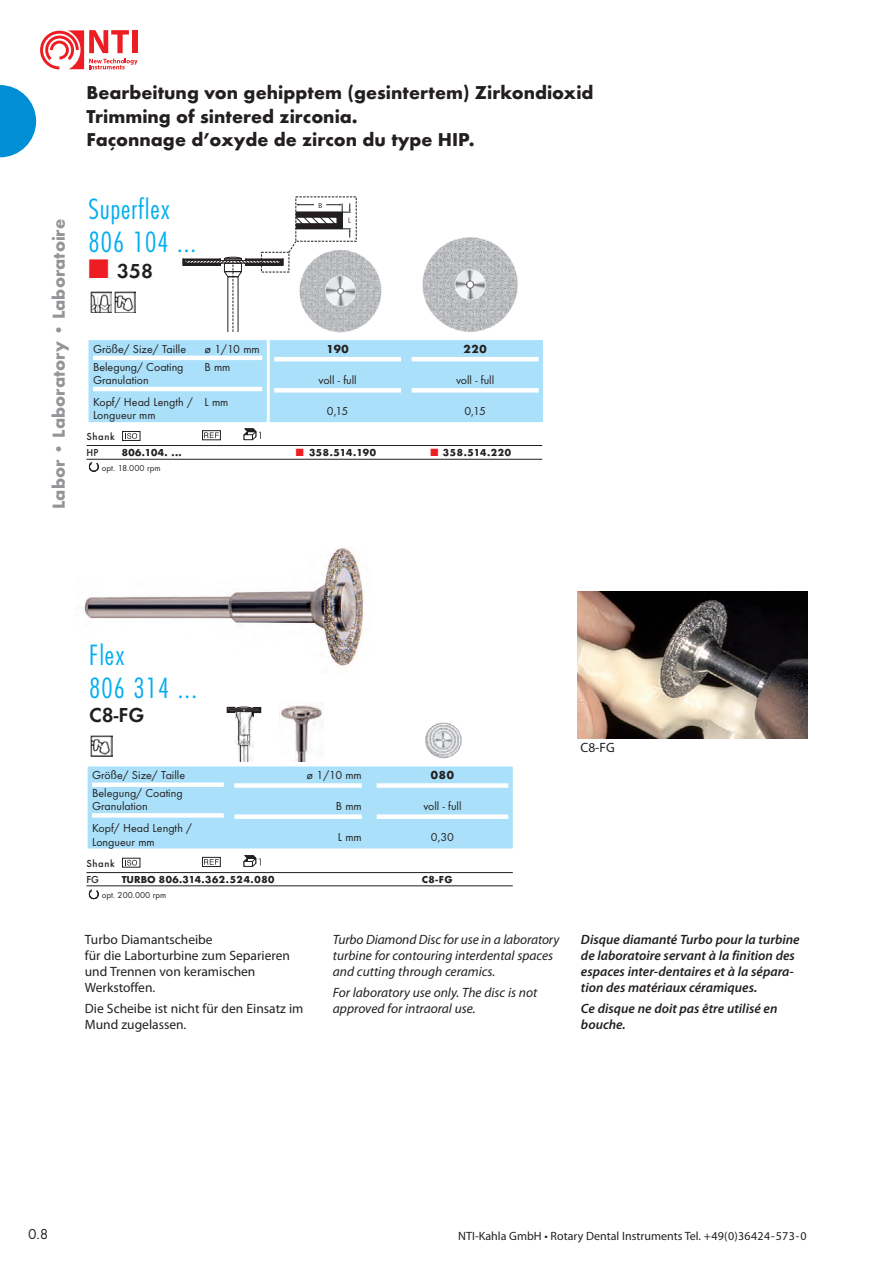
<style>
.page{position:relative;width:893px;height:1263px;background:#fff}
.page>*{position:absolute;margin:0;border:0;box-sizing:border-box;transform-origin:0 0}
.t1{font:300 condensed 27px/32.4px "Futura";letter-spacing:.04em;color:#00aeef}
.t2{font:600 21px "Futura T";color:#231f20}
.t3{font:700 19.35px/23.2px "Futura T";color:#231f20}
.t4{font:700 18px "Futura T";color:#939598}
.t5{font:15px "Futura T";color:#231f20}
.t6{font:italic 600 13.5px/16.2px "Myriad Pro";color:#231f20}
.t7{font:italic 13.5px/16.2px "Myriad Pro";color:#231f20}
.t8{font:13.5px/16.2px "Myriad Pro";color:#231f20}
.t9{font:12px/18px "Futura T";color:#231f20}
.t10{font:12px "Myriad Pro";color:#231f20}
.t11{font:700 12px "Futura T";letter-spacing:.06em;color:#231f20}
.t12{font:700 10.5px "Futura T";letter-spacing:.05em;color:#231f20}
.t13{font:500 10.5px/16.4px "Futura T";letter-spacing:.055em;color:#231f20}
.t14{font:9px "Futura T";color:#231f20}
.s1{color:#ee1d23}
</style>
<div class="page">
<svg style="left:40px;top:30px;width:98px;height:40px"></svg>
<svg style="left:0;top:85px;width:36px;height:72px"></svg>
<img style="left:82px;top:548px;width:282px;height:120px">
<img style="left:235px;top:711px;width:18px;height:51px">
<div style="left:227px;top:707px;width:8px;height:5px;border:1px solid #231f20"></div>
<div style="left:253px;top:707px;width:8px;height:6px;border:1px solid #231f20"></div>
<svg style="left:229px;top:706px;width:30px;height:3px"></svg>
<div style="left:228px;top:709px;width:31px;height:2px;border:1px solid #231f20"></div>
<img style="left:91px;top:735px;width:21px;height:21px">
<hr style="left:86px;top:872px;width:427px;height:1px;background:#231f20">
<hr style="left:86px;top:885px;width:427px;height:1px;background:#231f20">
<svg style="left:122px;top:857px;width:19px;height:11px"></svg>
<svg style="left:125px;top:860px;width:12px;height:5px"></svg>
<svg style="left:88px;top:889px;width:11px;height:10px"></svg>
<svg style="left:243px;top:855px;width:18px;height:12px"></svg>
<svg style="left:202px;top:856px;width:19px;height:1px"></svg>
<div style="left:202px;top:857px;width:19px;height:10px;border:1px solid #231f20"></div>
<svg style="left:204px;top:859px;width:15px;height:6px"></svg>
<img style="left:281px;top:702px;width:41px;height:59px">
<img style="left:577px;top:591px;width:230px;height:147px">
<div style="left:88px;top:766px;width:425px;height:82px;background:#aae0f9"></div>
<div style="left:86px;top:765px;width:428px;height:85px;border:2px solid #fff"></div>
<div style="left:92px;top:782px;width:132px;height:5px;background:#fff"></div>
<div style="left:92px;top:813px;width:132px;height:5px;background:#fff"></div>
<div style="left:234px;top:783px;width:128px;height:5px;background:#fff"></div>
<div style="left:234px;top:814px;width:128px;height:5px;background:#fff"></div>
<div style="left:377px;top:783px;width:131px;height:5px;background:#fff"></div>
<div style="left:377px;top:814px;width:131px;height:5px;background:#fff"></div>
<img style="left:425px;top:722px;width:37px;height:37px">
<div style="left:270px;top:340px;width:273px;height:82px;background:#aae0f9"></div>
<div style="left:268px;top:339px;width:277px;height:85px;border:2px solid #fff"></div>
<hr style="left:274px;top:357px;width:127px;height:4px;background:#fff">
<div style="left:274px;top:388px;width:127px;height:5px;background:#fff"></div>
<hr style="left:412px;top:357px;width:127px;height:4px;background:#fff">
<div style="left:412px;top:388px;width:127px;height:5px;background:#fff"></div>
<img style="left:422px;top:237px;width:96px;height:95px">
<div style="left:88px;top:340px;width:179px;height:82px;background:#aae0f9"></div>
<div style="left:87px;top:339px;width:181px;height:85px;border:2px solid #fff"></div>
<hr style="left:93px;top:356px;width:169px;height:4px;background:#fff">
<hr style="left:93px;top:387px;width:169px;height:4px;background:#fff">
<img style="left:90px;top:292px;width:21px;height:21px">
<img style="left:114px;top:292px;width:22px;height:21px">
<hr style="left:87px;top:445px;width:455px;height:1px;background:#231f20">
<hr style="left:87px;top:459px;width:455px;height:1px;background:#231f20">
<div style="left:122px;top:431px;width:19px;height:10px;border:1px solid #231f20"></div>
<svg style="left:125px;top:433px;width:12px;height:6px"></svg>
<svg style="left:89px;top:462px;width:10px;height:10px"></svg>
<svg style="left:243px;top:429px;width:18px;height:12px"></svg>
<div style="left:202px;top:430px;width:19px;height:10px;border:1px solid #231f20"></div>
<svg style="left:204px;top:432px;width:15px;height:6px"></svg>
<img style="left:337px;top:254px;width:45px;height:79px">
<svg style="left:182px;top:196px;width:177px;height:136px"></svg>
<h3 class="t3" style="left:87px;top:81px;width:508px">Bearbeitung von gehipptem (gesintertem) Zirkondioxid<br>Trimming of sintered zirconia.<br>Façonnage d’oxyde de zircon du type HIP.</h3>
<h3 class="t4" style="left:48px;top:509px;width:292px;rotate:-90deg">Labor • Laboratory • Laboratoire</h3>
<h1 class="t1" style="left:88px;top:195px;width:109px;line-height:33px">Superflex<br>806 104 ...</h1>
<h2 class="t2" style="left:88px;top:259px;width:66px"><span class="s1">■</span> 358</h2>
<p class="t9" style="left:93px;top:339px;width:95px">Größe/ Size/ Taille</p>
<p class="t9" style="left:204px;top:339px;width:57px">ø 1/10 mm</p>
<p class="t9" style="left:93px;top:357px;width:92px">Belegung/ Coating</p>
<p class="t9" style="left:204px;top:357px;width:27px">B mm</p>
<p class="t9" style="left:93px;top:368px;width:137px;line-height:22.5px">Granulation<br>Kopf/ Head Length / L mm</p>
<p class="t9" style="left:93px;top:406px;width:64px">Longueur mm</p>
<p class="t11" style="left:326px;top:341px;width:24px">190</p>
<p class="t9" style="left:318px;top:371px;width:40px">voll - full</p>
<p class="t9" style="left:327px;top:402px;width:23px">0,15</p>
<p class="t11" style="left:464px;top:341px;width:25px">220</p>
<p class="t9" style="left:456px;top:371px;width:40px">voll - full</p>
<p class="t9" style="left:464px;top:402px;width:23px">0,15</p>
<p class="t13" style="left:87px;top:428px;width:30px">Shank<br>HP</p>
<p class="t12" style="left:122px;top:447px;width:61px">806.104. ...</p>
<p class="t12" style="left:296px;top:447px;width:82px"><span class="s1">■</span> 358.514.190</p>
<p class="t12" style="left:430px;top:447px;width:82px"><span class="s1">■</span> 358.514.220</p>
<p class="t14" style="left:102px;top:462px;width:60px">opt. 18.000 rpm</p>
<h1 class="t1" style="left:89px;top:641px;width:109px">Flex<br>806 314 ...</h1>
<h2 class="t2" style="left:89px;top:703px;width:57px">C8-FG</h2>
<p class="t9" style="left:92px;top:766px;width:95px">Größe/ Size/ Taille<br>Belegung/ Coating</p>
<p class="t9" style="left:92px;top:795px;width:102px;line-height:22.2px">Granulation<br>Kopf/ Head Length /</p>
<p class="t9" style="left:92px;top:832px;width:64px">Longueur mm</p>
<p class="t9" style="left:307px;top:766px;width:57px">ø 1/10 mm</p>
<p class="t9" style="left:336px;top:797px;width:27px">B mm</p>
<p class="t9" style="left:338px;top:828px;width:25px">L mm</p>
<p class="t11" style="left:431px;top:768px;width:25px">080</p>
<p class="t9" style="left:423px;top:797px;width:40px">voll - full</p>
<p class="t9" style="left:431px;top:828px;width:25px">0,30</p>
<p class="t13" style="left:86px;top:855px;width:30px">Shank<br>FG</p>
<p class="t12" style="left:122px;top:873px;width:154px">TURBO 806.314.362.524.080</p>
<p class="t12" style="left:422px;top:873px;width:32px">C8-FG</p>
<p class="t14" style="left:102px;top:890px;width:66px">opt. 200.000 rpm</p>
<p class="t8" style="left:85px;top:932px;width:207px">Turbo Diamantscheibe<br>für die Laborturbine zum Separieren und Trennen von keramischen<br>Werkstoffen.</p>
<p class="t8" style="left:85px;top:1001px;width:220px">Die Scheibe ist nicht für den Einsatz im<br>Mund zugelassen.</p>
<p class="t7" style="left:333px;top:932px;width:228px">Turbo Diamond Disc for use in a laboratory turbine for contouring interdental spaces and cutting through ceramics.</p>
<p class="t7" style="left:333px;top:985px;width:206px">For laboratory use only. The disc is not approved for intraoral use.</p>
<p class="t8" style="left:581px;top:741px;width:36px">C8-FG</p>
<p class="t6" style="left:581px;top:932px;width:220px">Disque diamanté Turbo pour la turbine de laboratoire servant à la finition des espaces inter-dentaires et à la sépara&shy;tion des matériaux céramiques.</p>
<p class="t6" style="left:581px;top:1001px;width:198px">Ce disque ne doit pas être utilisé en bouche.</p>
<p class="t5" style="left:28px;top:1225px;width:22px">0.8</p>
<p class="t10" style="left:458px;top:1231px;width:350px">NTI-Kahla GmbH • Rotary Dental Instruments Tel. +49(0)36424-573-0</p>
</div>
